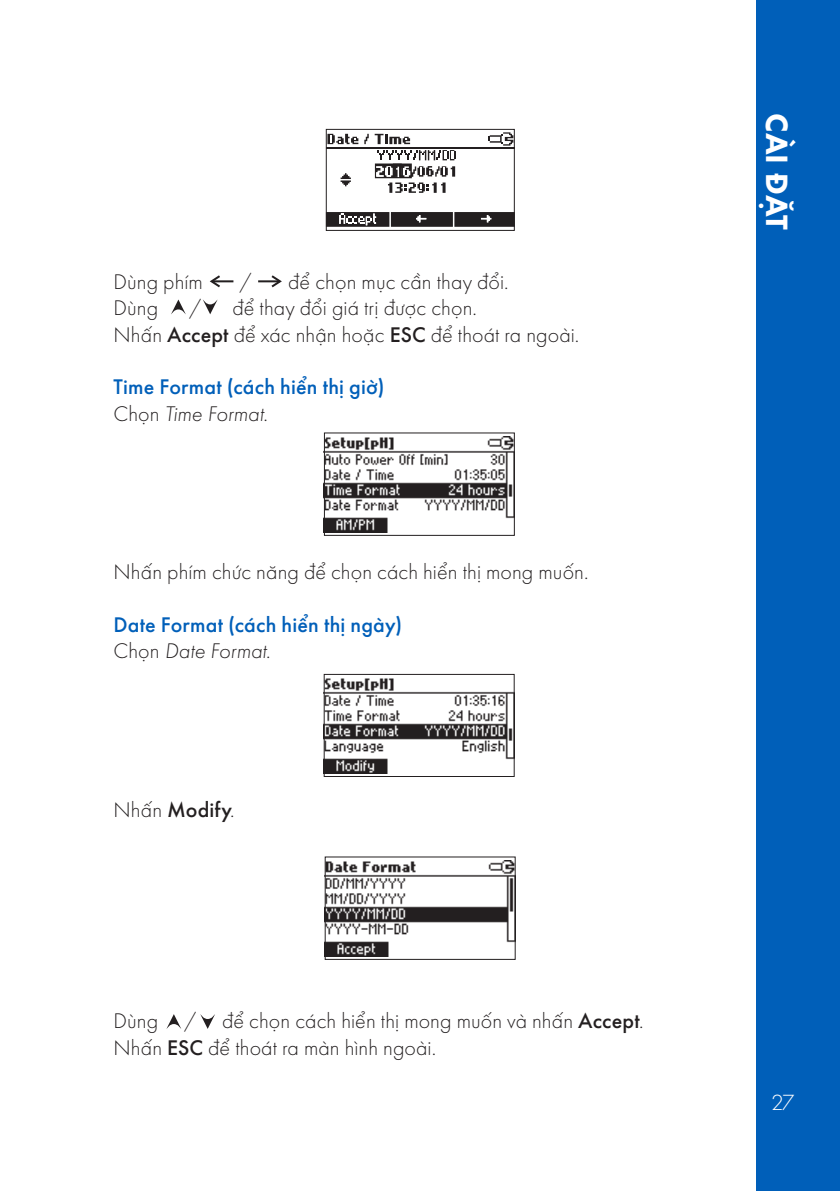
<style>
.page{position:relative;width:840px;height:1191px;background:#fff}
.page>*{position:absolute;margin:0;border:0;box-sizing:border-box;transform-origin:0 0}
.t1{font:700 32px "SVN Futura";color:#fff}
.t2{font:300 22.8px "SVN Futura";color:#fff}
.t3{font:300 22px "SVN Futura";letter-spacing:.005em;color:#231f20}
.t4{font:500 22px "SVN Futura";letter-spacing:.01em;color:#005fb9}
.t5{font:italic 300 22px "SVN Futura";color:#231f20}
.t6{font:500 22px "SVN Futura";letter-spacing:.005em;color:#231f20}
.s1{font-weight:500}
.s2{font-style:normal}
.s3{font-weight:300}
</style>
<div class="page">
<div style="left:755px;top:0;width:84px;height:1191px;background:#005fb9"></div>
<hr style="left:213px;top:280px;width:20px;height:2px;background:#231f20">
<svg style="left:209px;top:275px;width:13px;height:13px"></svg>
<hr style="left:258px;top:280px;width:20px;height:2px;background:#231f20">
<svg style="left:269px;top:275px;width:13px;height:13px"></svg>
<svg style="left:171px;top:299px;width:15px;height:15px"></svg>
<svg style="left:203px;top:300px;width:14px;height:14px"></svg>
<svg style="left:166px;top:1014px;width:15px;height:15px"></svg>
<svg style="left:200px;top:1014px;width:15px;height:15px"></svg>
<svg style="left:327px;top:212px;width:185px;height:15px;background:#3d393a"></svg>
<div style="left:325px;top:129px;width:189px;height:102px;border:1px solid #231f20"></div>
<svg style="left:326px;top:132px;width:188px;height:61px"></svg>
<img style="left:326px;top:436px;width:186px;height:96px">
<div style="left:324px;top:432px;width:190px;height:104px;border:1px solid #231f20"></div>
<img style="left:325px;top:678px;width:187px;height:95px">
<div style="left:323px;top:674px;width:191px;height:103px;border:1px solid #231f20"></div>
<img style="left:326px;top:860px;width:187px;height:96px">
<div style="left:324px;top:856px;width:191px;height:104px;border:1px solid #231f20"></div>
<p class="t3" style="left:113px;top:266px;width:91px">Dùng phím</p>
<p class="t3" style="left:239px;top:266px;width:14px">/</p>
<p class="t3" style="left:288px;top:266px;width:222px">để chọn mục cần thay đổi.</p>
<p class="t3" style="left:113px;top:292px;width:46px">Dùng</p>
<p class="t3" style="left:189px;top:292px;width:14px">/</p>
<p class="t3" style="left:232px;top:292px;width:246px">để thay đổi giá trị được chọn.</p>
<p class="t3" style="left:113px;top:319px;width:467px">Nhấn <span class="s1">Accept</span> để xác nhận hoặc <span class="s1">ESC</span> để thoát ra ngoài.</p>
<p class="t4" style="left:113px;top:370px;width:272px">Time Format (cách hiển thị giờ)</p>
<p class="t5" style="left:113px;top:398px;width:156px"><span class="s2">Chọn</span> Time Format<span class="s2">.</span></p>
<p class="t3" style="left:113px;top:556px;width:476px">Nhấn phím chức năng để chọn cách hiển thị mong muốn.</p>
<p class="t4" style="left:113px;top:608px;width:290px">Date Format (cách hiển thị ngày)</p>
<p class="t5" style="left:113px;top:636px;width:158px"><span class="s2">Chọn</span> Date Format<span class="s2">.</span></p>
<p class="t6" style="left:113px;top:793px;width:123px"><span class="s3">Nhấn</span> Modify<span class="s3">.</span></p>
<p class="t3" style="left:113px;top:1005px;width:531px">Dùng / để chọn cách hiển thị mong muốn và nhấn <span class="s1">Accept</span>.</p>
<p class="t3" style="left:113px;top:1032px;width:324px">Nhấn <span class="s1">ESC</span> để thoát ra màn hình ngoài.</p>
<p class="t1" style="left:800px;top:113px;width:117px;rotate:90deg">CÀI ĐẶT</p>
<p class="t2" style="left:770px;top:1086px;width:25px">27</p>
</div>
